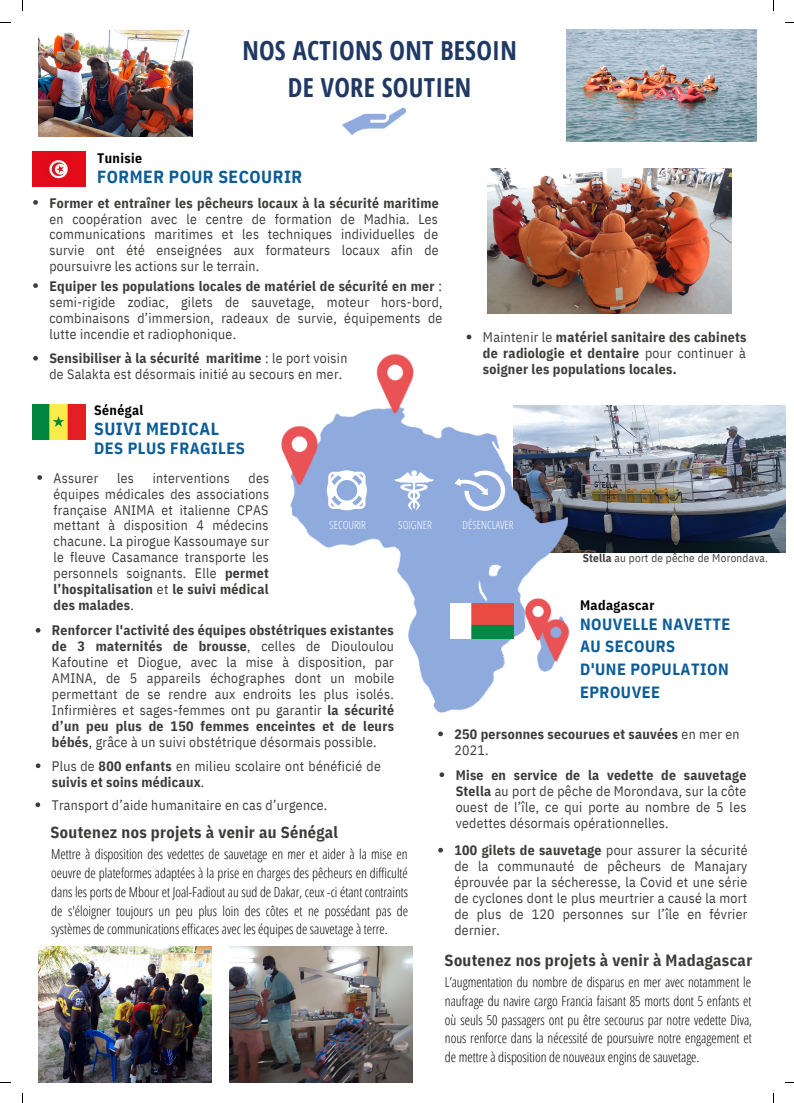
<style>
.page{position:relative;width:794px;height:1103px;background:#fff}
.page>*{position:absolute;margin:0;border:0;box-sizing:border-box;transform-origin:0 0}
.t1{font:700 26.25px/36.6px "Open Sans Condensed";letter-spacing:.01em;color:#203864;text-align:center}
.t2{font:700 17.5px "IBM Plex Sans Cond";letter-spacing:.03em;color:#0c5c96}
.t3{font:700 16.25px "IBM Plex Sans Cond";letter-spacing:.02em;color:#3c3c3b}
.t4{font:700 16.25px/22.5px "IBM Plex Sans Cond";letter-spacing:.03em;color:#0c5c96}
.t5{font:700 13.88px/16px "IBM Plex Sans Cond";letter-spacing:.02em;color:#3c3c3b;text-align:justify}
.t6{font:13.75px/16px "IBM Plex Sans Cond";letter-spacing:.02em;color:#3c3c3b;text-align:justify}
.t7{font:700 13.75px/16px "IBM Plex Sans Cond";letter-spacing:.02em;color:#3c3c3b}
.t8{font:700 13.75px "IBM Plex Sans Cond";letter-spacing:.03em;color:#000}
.t9{font:300 13.62px/18.8px "Open Sans Condensed";color:#000;text-align:justify}
.t10{font:11.25px "IBM Plex Sans Cond";letter-spacing:.02em;color:#3c3c3b}
.t11{font:300 11.25px "Open Sans Condensed";color:#fff}
.s1{font-weight:700}
.s2{font-weight:400}
</style>
<div class="page">
<img style="left:32px;top:404px;width:53px;height:36px">
<svg style="left:33px;top:200px;width:5px;height:5px"></svg>
<svg style="left:33px;top:283px;width:5px;height:5px"></svg>
<svg style="left:33px;top:356px;width:5px;height:5px"></svg>
<img style="left:32px;top:152px;width:53px;height:35px">
<img style="left:582px;top:405px;width:203px;height:147px">
<img style="left:281px;top:354px;width:301px;height:359px">
<img style="left:450px;top:603px;width:63px;height:36px">
<img style="left:488px;top:169px;width:243px;height:144px">
<svg style="left:327px;top:470px;width:40px;height:40px"></svg>
<svg style="left:394px;top:470px;width:40px;height:40px"></svg>
<svg style="left:454px;top:469px;width:53px;height:44px"></svg>
<img style="left:342px;top:107px;width:65px;height:29px">
<img style="left:566px;top:29px;width:190px;height:113px">
<img style="left:39px;top:947px;width:172px;height:136px">
<img style="left:229px;top:947px;width:183px;height:136px">
<img style="left:39px;top:30px;width:153px;height:106px">
<svg style="left:438px;top:731px;width:5px;height:5px"></svg>
<svg style="left:37px;top:475px;width:5px;height:5px"></svg>
<svg style="left:36px;top:763px;width:4px;height:5px"></svg>
<svg style="left:466px;top:335px;width:5px;height:4px"></svg>
<svg style="left:438px;top:848px;width:5px;height:4px"></svg>
<svg style="left:439px;top:772px;width:5px;height:5px"></svg>
<svg style="left:35px;top:802px;width:5px;height:5px"></svg>
<svg style="left:36px;top:628px;width:4px;height:5px"></svg>
<h1 class="t1" style="left:242px;top:32px;width:276px">NOS ACTIONS ONT BESOIN<br>DE VORE SOUTIEN</h1>
<p class="t8" style="left:97px;top:149px;width:46px">Tunisie</p>
<p class="t2" style="left:97px;top:165px;width:206px">FORMER POUR SECOURIR</p>
<p class="t7" style="left:49px;top:194px;width:391px">Former et entraîner les pêcheurs locaux à la sécurité maritime</p>
<p class="t6" style="left:49px;top:210px;width:391px">en coopération avec le centre de formation de Madhia. Les communications maritimes et les techniques individuelles de survie ont été enseignées aux formateurs locaux afin de poursuivre les actions sur le terrain.</p>
<p class="t6" style="left:49px;top:278px;width:395px"><span class="s1">Equiper les populations locales de matériel de sécurité en mer</span> : semi-rigide zodiac, gilets de sauvetage, moteur hors-bord, combinaisons d’immersion, radeaux de survie, équipements de lutte incendie et radiophonique.</p>
<p class="t6" style="left:49px;top:350px;width:299px"><span class="s1">Sensibiliser à la sécurité maritime</span> : le port voisin de Salakta est désormais initié au secours en mer.</p>
<p class="t8" style="left:94px;top:401px;width:51px">Sénégal</p>
<p class="t2" style="left:94px;top:417px;width:126px">SUIVI MEDICAL</p>
<p class="t4" style="left:94px;top:437px;width:152px">DES PLUS FRAGILES</p>
<p class="t5" style="left:483px;top:329px;width:265px"><span class="s2">Maintenir le</span> matériel sanitaire des cabinets de radiologie et dentaire <span class="s2">pour continuer à </span>soigner les populations locales.</p>
<p class="t6" style="left:54px;top:469px;width:46px">Assurer</p>
<p class="t6" style="left:117px;top:469px;width:18px">les</p>
<p class="t6" style="left:153px;top:469px;width:78px">interventions</p>
<p class="t6" style="left:54px;top:469px;width:217px;text-indent:195px">des équipes médicales des associations française ANIMA et italienne CPAS mettant à disposition 4 médecins chacune. La pirogue Kassoumaye sur le fleuve Casamance transporte les personnels soignants. Elle <span class="s1">permet l’hospitalisation</span> et <span class="s1">le suivi médical des malades</span>.</p>
<p class="t11" style="left:329px;top:517px;width:38px">SECOURIR</p>
<p class="t11" style="left:398px;top:517px;width:35px">SOIGNER</p>
<p class="t11" style="left:462px;top:517px;width:53px">DÉSENCLAVER</p>
<p class="t10" style="left:582px;top:551px;width:187px"><span class="s1">Stella</span> au port de pêche de Morondava.</p>
<p class="t8" style="left:580px;top:596px;width:76px">Madagascar</p>
<p class="t4" style="left:580px;top:613px;width:152px">NOUVELLE NAVETTE<br>AU SECOURS<br>D'UNE POPULATION<br>EPROUVEE</p>
<p class="t6" style="left:52px;top:622px;width:344px"><span class="s1">Renforcer l'activité des équipes obstétriques existantes de 3 maternités de brousse</span>, celles de Diouloulou Kafoutine et Diogue, avec la mise à disposition, par AMINA, de 5 appareils échographes dont un mobile permettant de se rendre aux endroits les plus isolés.<br>Infirmières et sages-femmes ont pu garantir <span class="s1">la sécurité d’un peu plus de 150 femmes enceintes et de leurs bébés</span>, grâce à un suivi obstétrique désormais possible.</p>
<p class="t7" style="left:454px;top:726px;width:287px">250 personnes secourues et sauvées <span class="s2">en mer en<br>2021.</span></p>
<p class="t6" style="left:52px;top:758px;width:330px">Plus de <span class="s1">800 enfants</span> en milieu scolaire ont bénéficié de <span class="s1">suivis et soins médicaux</span>.</p>
<p class="t6" style="left:52px;top:797px;width:277px">Transport d’aide humanitaire en cas d’urgence.</p>
<p class="t3" style="left:51px;top:822px;width:289px">Soutenez nos projets à venir au Sénégal</p>
<p class="t9" style="left:51px;top:845px;width:358px">Mettre à disposition des vedettes de sauvetage en mer et aider à la mise en oeuvre de plateformes adaptées à la prise en charges des pêcheurs en difficulté dans les ports de Mbour et Joal-Fadiout au sud de Dakar, ceux -ci étant contraints de s'éloigner toujours un peu plus loin des côtes et ne possédant pas de systèmes de communications efficaces avec les équipes de sauvetage à terre.</p>
<p class="t6" style="left:455px;top:767px;width:292px"><span class="s1">Mise en service de la vedette de sauvetage Stella</span> au port de pêche de Morondava, sur la côte ouest de l’île, ce qui porte au nombre de 5 les vedettes désormais opérationnelles.</p>
<p class="t6" style="left:454px;top:842px;width:295px"><span class="s1">100 gilets de sauvetage</span> pour assurer la sécurité de la communauté de pêcheurs de Manajary éprouvée par la sécheresse, la Covid et une série de cyclones dont le plus meurtrier a causé la mort de plus de 120 personnes sur l’île en février dernier.</p>
<p class="t3" style="left:444px;top:949px;width:309px">Soutenez nos projets à venir à Madagascar</p>
<p class="t9" style="left:445px;top:972px;width:308px">L’augmentation du nombre de disparus en mer avec notamment le naufrage du navire cargo Francia faisant 85 morts dont 5 enfants et où seuls 50 passagers ont pu être secourus par notre vedette Diva, nous renforce dans la nécessité de poursuivre notre engagement et de mettre à disposition de nouveaux engins de sauvetage.</p>
</div>
